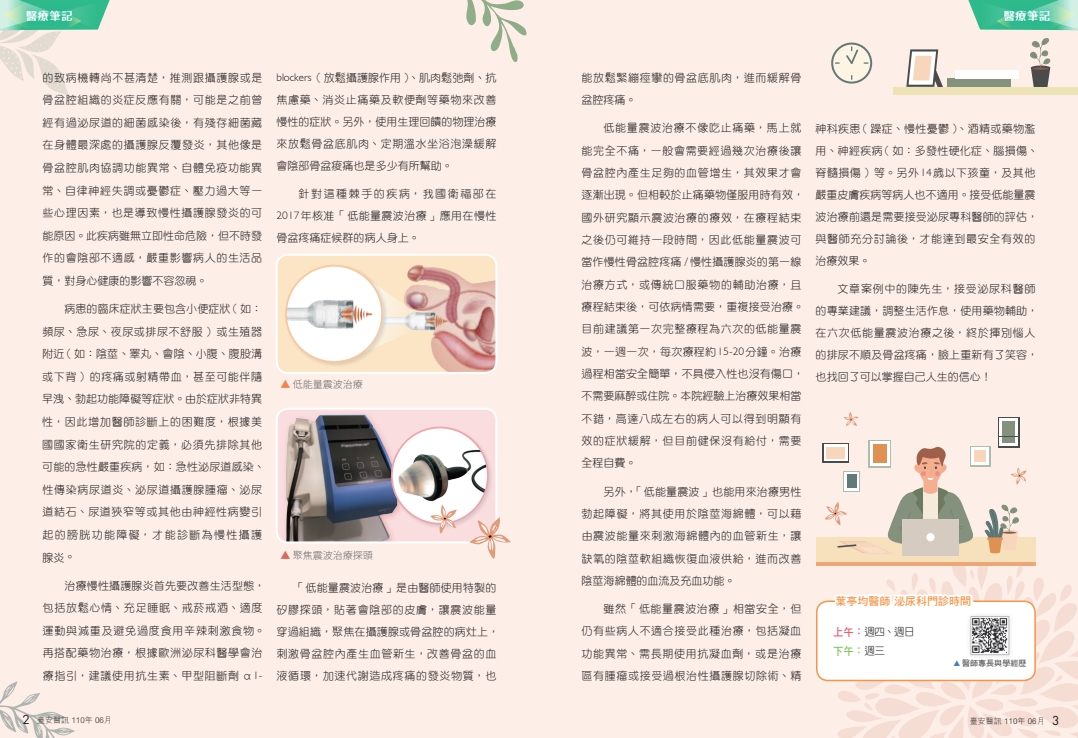
<style>
.page{position:relative;width:1078px;height:738px;background:#fff}
.page>*{position:absolute;margin:0;border:0;box-sizing:border-box;transform-origin:0 0}
.t1{font:11px/22.3px "DF Yuan W3 WIN BF";letter-spacing:.055em;color:#231f20}
.t2{font:11px/22px "DF Yuan W3 WIN BF";letter-spacing:.025em;color:#231f20}
.t3{font:11px/22px "DF Yuan W3 WIN BF";letter-spacing:.015em;color:#231f20}
.t4{font:11px "DF Hei Std W7";color:#f79447}
.t5{font:11px "DF Yuan W3 WIN BF";letter-spacing:.055em;color:#231f20;scale:.95 1}
.t6{font:700 11px "Folk Pro";letter-spacing:.075em;color:#fff}
.t7{font:11px "DF Hei Std W7";color:#7ec454;scale:.95 1}
.t8{font:300 10px "Source Han Sans TC";color:#636366}
.t9{font:300 8px "M Hei HK";color:#231f20}
.t10{font:8px "DF Hei Std W7";color:#57585a}
.s1{font-family:"Humanist 521 BT";font-weight:300;font-size:10.7px}
.s2{font-family:"Humanist 521 BT";font-weight:300}
.s3{color:#f5834f}
.s4{color:#df6760}
.s5{font-family:"DF Hei Std W7";color:#f05268}
.s6{font-family:"DF Yuan W3 WIN BF";color:#231f20}
.s7{color:#497ec0}
.s8{font-family:"Futura Std";font-weight:400;font-size:12px}
</style>
<div class="page">
<div style="left:0;top:0;width:1077px;height:737px;background:#fdefe8"></div>
<svg style="left:466px;top:0;width:61px;height:62px"></svg>
<svg style="left:0;top:681px;width:75px;height:56px"></svg>
<svg style="left:836px;top:557px;width:241px;height:180px"></svg>
<svg style="left:1030px;top:38px;width:20px;height:49px"></svg>
<div style="left:815px;top:600px;width:220px;height:80px;background:#fff;border:2px solid #f79447;border-radius:11px"></div>
<svg style="left:828px;top:576px;width:146px;height:27px"></svg>
<div style="left:964px;top:610px;width:50px;height:49px;background:#231f20;opacity:.15"></div>
<img style="left:972px;top:618px;width:34px;height:34px">
<div style="left:970px;top:616px;width:38px;height:38px;border:1px solid #bcbdc0"></div>
<img style="left:279px;top:256px;width:217px;height:116px">
<div style="left:276px;top:253px;width:221px;height:120px;border:2px solid #fff;border-radius:11px"></div>
<div style="left:277px;top:408px;width:219px;height:134px;background:#fadddf;border-radius:11px"></div>
<img style="left:279px;top:410px;width:114px;height:132px">
<div style="left:276px;top:407px;width:221px;height:136px;border:2px solid #fff;border-radius:11px"></div>
<div style="left:815px;top:537px;width:220px;height:28px;background:#f6e1bc"></div>
<svg style="left:815px;top:561px;width:220px;height:4px"></svg>
<div style="left:901px;top:518px;width:57px;height:37px;background:#d5cbc0"></div>
<svg style="left:984px;top:504px;width:34px;height:49px"></svg>
<div style="left:868px;top:439px;width:22px;height:28px;background:#abbdb1"></div>
<div style="left:869px;top:441px;width:20px;height:24px;background:#fff"></div>
<div style="left:873px;top:444px;width:13px;height:18px;background:#df9152"></div>
<div style="left:829px;top:442px;width:19px;height:20px;background:#4b4b4c"></div>
<div style="left:829px;top:444px;width:18px;height:17px;background:#fff"></div>
<div style="left:822px;top:442px;width:19px;height:20px;background:#4b4b4c"></div>
<div style="left:823px;top:444px;width:18px;height:17px;background:#fff"></div>
<svg style="left:998px;top:436px;width:20px;height:11px"></svg>
<svg style="left:999px;top:436px;width:18px;height:9px"></svg>
<svg style="left:1002px;top:436px;width:12px;height:6px"></svg>
<div style="left:969px;top:446px;width:21px;height:20px;background:#fff"></div>
<svg style="left:985px;top:450px;width:1px;height:12px"></svg>
<div style="left:974px;top:450px;width:11px;height:12px;background:#f8d6bb"></div>
<div style="left:997px;top:417px;width:21px;height:19px;background:#4b4b4c"></div>
<svg style="left:999px;top:418px;width:18px;height:18px"></svg>
<div style="left:1002px;top:421px;width:12px;height:15px;background:#84917d"></div>
<div style="left:892px;top:87px;width:185px;height:7px;background:#ede3b6"></div>
<svg style="left:906px;top:49px;width:36px;height:38px"></svg>
<div style="left:946px;top:79px;width:64px;height:8px;background:#84917d"></div>
<div style="left:955px;top:70px;width:63px;height:9px;background:#fff"></div>
<svg style="left:831px;top:43px;width:41px;height:40px"></svg>
<div style="left:833px;top:45px;width:37px;height:36px;background:#fef4e4;border-radius:50%"></div>
<svg style="left:846px;top:46px;width:22px;height:18px"></svg>
<svg style="left:1010px;top:467px;width:16px;height:17px"></svg>
<svg style="left:843px;top:412px;width:15px;height:13px"></svg>
<svg style="left:824px;top:446px;width:150px;height:107px"></svg>
<div style="left:390px;top:425px;width:103px;height:104px;background:#19425b;opacity:.14"></div>
<div style="left:392px;top:427px;width:96px;height:96px;background:#fff;border-radius:50%"></div>
<img style="left:392px;top:447px;width:96px;height:76px">
<div style="left:391px;top:426px;width:97px;height:98px;border:2px solid #f1a3ac;border-radius:50%"></div>
<svg style="left:469px;top:517px;width:41px;height:41px"></svg>
<svg style="left:430px;top:504px;width:26px;height:29px"></svg>
<svg style="left:388px;top:272px;width:28px;height:90px"></svg>
<div style="left:284px;top:263px;width:104px;height:104px;background:#19425b;opacity:.14"></div>
<div style="left:286px;top:265px;width:96px;height:96px;background:#fff;border-radius:50%"></div>
<img style="left:286px;top:265px;width:96px;height:83px">
<div style="left:285px;top:265px;width:98px;height:97px;border:2px solid #fcc69a;border-radius:50%"></div>
<svg style="left:0;top:0;width:110px;height:96px"></svg>
<div style="left:21px;top:4px;width:55px;height:21px;background:#00b8af;opacity:.3"></div>
<svg style="left:968px;top:0;width:109px;height:31px;background:#75ceac"></svg>
<div style="left:998px;top:4px;width:55px;height:21px;background:#00b8af;opacity:.3"></div>
<p class="t6" style="left:26px;top:6px;width:48px">醫療筆記</p>
<p class="t6" style="left:1003px;top:6px;width:48px">醫療筆記</p>
<p class="t1" style="left:42px;top:66px;width:221px;text-align:justify">的致病機轉尚不甚清楚，推測跟攝護腺或是骨盆腔組織的炎症反應有關，可能是之前曾經有過泌尿道的細菌感染後，有殘存細菌藏在身體最深處的攝護腺反覆發炎，其他像是骨盆腔肌肉協調功能異常、自體免疫功能異常、自律神經失調或憂鬱症、壓力過大等一些心理因素，也是導致慢性攝護腺發炎的可能原因。此疾病雖無立即性命危險，但不時發作的會陰部不適感，嚴重影響病人的生活品質，對身心健康的影響不容忽視。</p>
<p class="t1" style="left:42px;top:297px;width:224px;text-indent:22px">病患的臨床症狀主要包含小便症狀（如：頻尿、急尿、夜尿或排尿不舒服）或生殖器附近（如：陰莖、睪丸、會陰、小腹、腹股溝或下背）的疼痛或射精帶血，甚至可能伴隨早洩、勃起功能障礙等症狀。由於症狀非特異性，因此增加醫師診斷上的困難度，根據美國國家衛生研究院的定義，必須先排除其他可能的急性嚴重疾病，如：急性泌尿道感染、性傳染病尿道炎、泌尿道攝護腺腫瘤、泌尿道結石、尿道狹窄等或其他由神經性病變引起的膀胱功能障礙，才能診斷為慢性攝護腺炎。</p>
<p class="t1" style="left:43px;top:573px;width:224px;line-height:22.6px;text-indent:22px">治療慢性攝護腺炎首先要改善生活型態，包括放鬆心情、充足睡眠、戒菸戒酒、適度運動與減重及避免過度食用辛辣刺激食物。再搭配藥物治療，根據歐洲泌尿科醫學會治療指引，建議使用抗生素、甲型阻斷劑 α<span class="s1">1</span><span class="s2">-</span></p>
<p class="t1" style="left:276px;top:66px;width:221px;line-height:22px;text-align:justify"><span class="s2">blockers</span>（放鬆攝護腺作用）、肌肉鬆弛劑、抗焦慮藥、消炎止痛藥及軟便劑等藥物來改善慢性的症狀。另外，使用生理回饋的物理治療來放鬆骨盆底肌肉、定期溫水坐浴泡澡緩解會陰部骨盆痠痛也是多少有所幫助。</p>
<p class="t1" style="left:276px;top:182px;width:221px;line-height:22px;text-align:justify;text-indent:22px">針對這種棘手的疾病，我國衛福部在<span class="s1">2017</span>年核准「低能量震波治療」應用在慢性骨盆疼痛症候群的病人身上。</p>
<p class="t8" style="left:280px;top:379px;width:84px"><span class="s3">▲</span> 低能量震波治療</p>
<p class="t8" style="left:280px;top:549px;width:94px"><span class="s4">▲</span> 聚焦震波治療探頭</p>
<p class="t1" style="left:276px;top:576px;width:224px;line-height:22px;text-indent:17px">「低能量震波治療」是由醫師使用特製的矽膠探頭，貼著會陰部的皮膚，讓震波能量穿過組織，聚焦在攝護腺或骨盆腔的病灶上，刺激骨盆腔內產生血管新生，改善骨盆的血液循環，加速代謝造成疼痛的發炎物質，也</p>
<p class="t1" style="left:581px;top:66px;width:221px">能放鬆緊繃痙攣的骨盆底肌肉，進而緩解骨盆腔疼痛。</p>
<p class="t1" style="left:581px;top:117px;width:224px;text-indent:22px">低能量震波治療不像吃止痛藥，馬上就能完全不痛，一般會需要經過幾次治療後讓骨盆腔內產生足夠的血管增生，其效果才會逐漸出現。但相較於止痛藥物僅服用時有效，國外研究顯示震波治療的療效，在療程結束之後仍可維持一段時間，因此低能量震波可當作慢性骨盆腔疼痛 <span class="s2">/</span> 慢性攝護腺炎的第一線治療方式，或傳統口服藥物的輔助治療，且療程結束後，可依病情需要，重複接受治療。目前建議第一次完整療程為六次的低能量震波，一週一次，每次療程約<span class="s1">15</span><span class="s2">-</span><span class="s1">20</span>分鐘。治療過程相當安全簡單，不具侵入性也沒有傷口，不需要麻醉或住院。本院經驗上治療效果相當不錯，高達八成左右的病人可以得到明顯有效的症狀緩解，但目前健保沒有給付，需要全程自費。</p>
<p class="t1" style="left:581px;top:479px;width:221px;text-align:justify;text-indent:22px">另外，「低能量震波」也能用來治療男性勃起障礙，將其使用於陰莖海綿體，可以藉由震波能量來刺激海綿體內的血管新生，讓缺氧的陰莖軟組織恢復血液供給，進而改善陰莖海綿體的血流及充血功能。</p>
<p class="t1" style="left:581px;top:597px;width:221px;text-align:justify;text-indent:22px">雖然「低能量震波治療」相當安全，但仍有些病人不適合接受此種治療，包括凝血功能異常、需長期使用抗凝血劑，或是治療區有腫瘤或接受過根治性攝護腺切除術、精</p>
<p class="t2" style="left:815px;top:117px;width:224px">神科疾患（躁症、慢性憂鬱）、酒精或藥物濫用、神經疾病（如：多發性硬化症、腦損傷、脊髓損傷）等。另外<span class="s1">14</span>歲以下孩童，及其他嚴重皮膚疾病等病人也不適用。接受低能量震波治療前還是需要接受泌尿專科醫師的評估，與醫師充分討論後，才能達到最安全有效的治療效果。</p>
<p class="t3" style="left:815px;top:277px;width:224px;text-indent:22px">文章案例中的陳先生，接受泌尿科醫師的專業建議，調整生活作息，使用藥物輔助，在六次低能量震波治療之後，終於揮別惱人的排尿不順及骨盆疼痛，臉上重新有了笑容，也找回了可以掌握自己人生的信心！</p>
<p class="t4" style="left:835px;top:594px;width:137px">葉亭均醫師 泌尿科門診時間</p>
<p class="t5" style="left:832px;top:626px;width:87px"><span class="s5">上午：</span>週四、週日</p>
<p class="t7" style="left:832px;top:644px;width:56px">下午：<span class="s6">週三</span></p>
<p class="t10" style="left:953px;top:658px;width:74px"><span class="s7">▲</span> 醫師專長與學經歷</p>
<p class="t9" style="left:22px;top:714px;width:91px"><span class="s8">2</span> 臺安醫訊 110年 06月</p>
<p class="t9" style="left:969px;top:714px;width:91px">臺安醫訊 110年 06月 <span class="s8">3</span></p>
</div>
